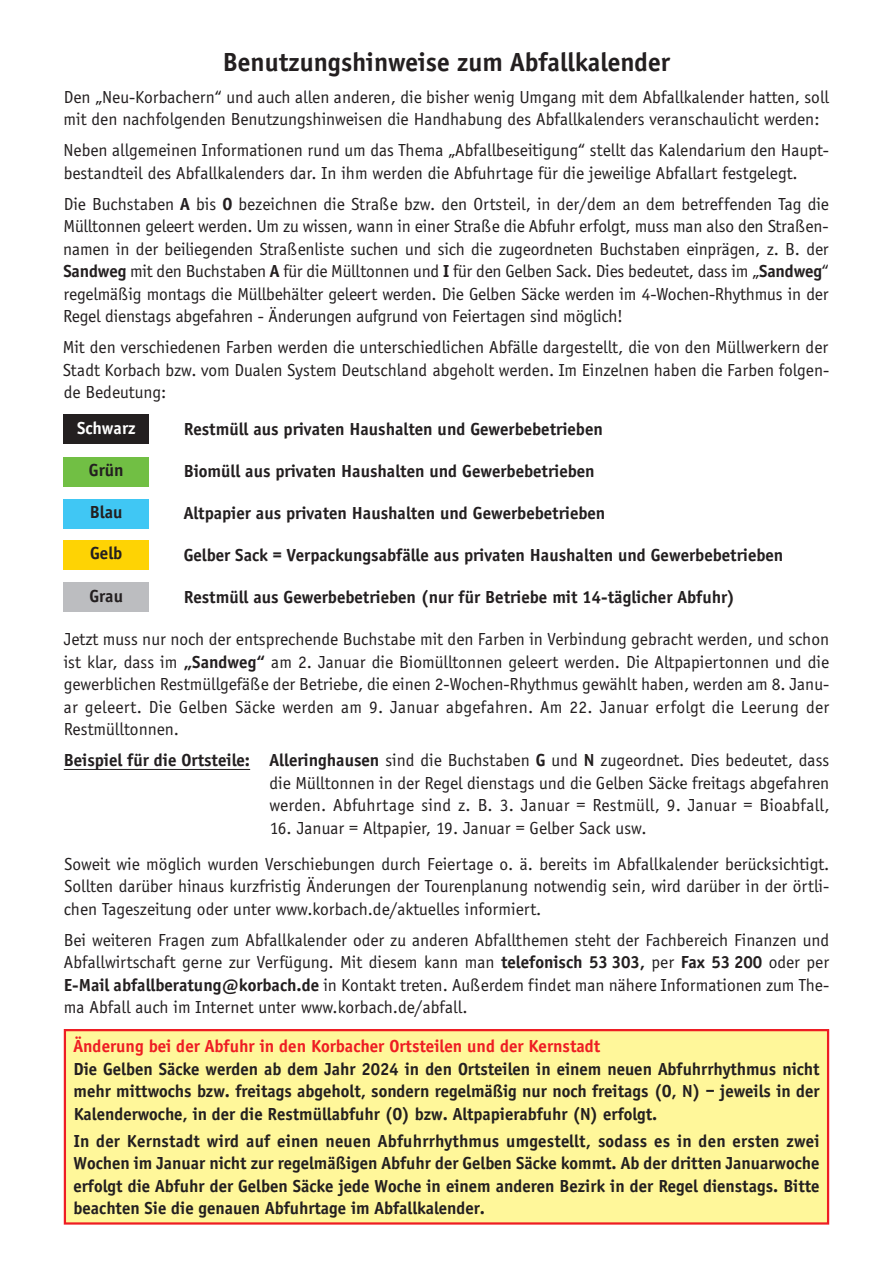
<style>
.page{position:relative;width:893px;height:1263px;background:#fff}
.page>*{position:absolute;margin:0;border:0;box-sizing:border-box;transform-origin:0 0}
.t1{font:700 27px "Officina Sans";color:#231f20}
.t2{font:18px/22.5px "Officina Sans";color:#231f20;text-align:justify}
.t3{font:700 18px/22.5px "Officina Sans";color:#231f20;text-align:justify}
.t4{font:700 18px "Officina Sans";color:#ee1d23}
.t5{font:700 18px "Officina Sans";color:#fff}
.s1{font-weight:700}
</style>
<div class="page">
<div style="left:64px;top:414px;width:85px;height:30px;background:#231f20"></div>
<div style="left:64px;top:457px;width:85px;height:29px;background:#71bf44"></div>
<div style="left:64px;top:499px;width:85px;height:29px;background:#40c7f4"></div>
<div style="left:64px;top:540px;width:85px;height:30px;background:#fed304"></div>
<div style="left:64px;top:583px;width:85px;height:29px;background:#bcbdc0"></div>
<hr style="left:64px;top:769px;width:186px;height:1px;background:#231f20">
<div style="left:66px;top:1031px;width:761px;height:191px;background:#fff79a"></div>
<div style="left:64px;top:1029px;width:765px;height:195px;border:2px solid #ee1d23"></div>
<h1 class="t1" style="left:223px;top:46px;width:449px">Benutzungshinweise zum Abfallkalender</h1>
<p class="t2" style="left:64px;top:86px;width:767px">Den „Neu-Korbachern“ und auch allen anderen, die bisher wenig Umgang mit dem Abfallkalender hatten, soll mit den nachfolgenden Benutzungshinweisen die Handhabung des Abfallkalenders veranschaulicht werden:</p>
<p class="t2" style="left:64px;top:139px;width:767px">Neben allgemeinen Informationen rund um das Thema „Abfallbeseitigung“ stellt das Kalendarium den Haupt&shy;bestandteil des Abfallkalenders dar. In ihm werden die Abfuhrtage für die jeweilige Abfallart festgelegt.</p>
<p class="t2" style="left:63px;top:193px;width:767px">Die Buchstaben <span class="s1">A</span> bis <span class="s1">O</span> bezeichnen die Straße bzw. den Ortsteil, in der/dem an dem betreffenden Tag die Mülltonnen geleert werden. Um zu wissen, wann in einer Straße die Abfuhr erfolgt, muss man also den Straßen&shy;namen in der beiliegenden Straßenliste suchen und sich die zugeordneten Buchstaben einprägen, z. B. der <span class="s1">Sandweg</span> mit den Buchstaben <span class="s1">A</span> für die Mülltonnen und <span class="s1">I</span> für den Gelben Sack. Dies bedeutet, dass im „<span class="s1">Sandweg</span>“ regelmäßig montags die Müllbehälter geleert werden. Die Gelben Säcke werden im 4-Wochen-Rhythmus in der Regel dienstags abgefahren - Änderungen aufgrund von Feiertagen sind möglich!</p>
<p class="t2" style="left:63px;top:336px;width:768px">Mit den verschiedenen Farben werden die unterschiedlichen Abfälle dargestellt, die von den Müllwerkern der Stadt Korbach bzw. vom Dualen System Deutschland abgeholt werden. Im Einzelnen haben die Farben folgen&shy;de Bedeutung:</p>
<p class="t3" style="left:184px;top:417px;width:421px">Restmüll aus privaten Haushalten und Gewerbebetrieben</p>
<p class="t3" style="left:184px;top:459px;width:412px">Biomüll aus privaten Haushalten und Gewerbebetrieben</p>
<p class="t3" style="left:184px;top:501px;width:423px">Altpapier aus privaten Haushalten und Gewerbebetrieben</p>
<p class="t3" style="left:184px;top:543px;width:601px">Gelber Sack = Verpackungsabfälle aus privaten Haushalten und Gewerbebetrieben</p>
<p class="t3" style="left:184px;top:585px;width:553px">Restmüll aus Gewerbebetrieben (nur für Betriebe mit 14-täglicher Abfuhr)</p>
<p class="t5" style="left:77px;top:417px;width:60px">Schwarz</p>
<p class="t3" style="left:89px;top:459px;width:36px">Grün</p>
<p class="t3" style="left:90px;top:501px;width:34px">Blau</p>
<p class="t3" style="left:90px;top:542px;width:34px">Gelb</p>
<p class="t3" style="left:89px;top:585px;width:35px">Grau</p>
<p class="t2" style="left:64px;top:628px;width:767px">Jetzt muss nur noch der entsprechende Buchstabe mit den Farben in Verbindung gebracht werden, und schon ist klar, dass im <span class="s1">„Sandweg“</span> am 2. Januar die Biomülltonnen geleert werden. Die Altpapiertonnen und die gewerblichen Restmüllgefäße der Betriebe, die einen 2-Wochen-Rhythmus gewählt haben, werden am 8. Janu&shy;ar geleert. Die Gelben Säcke werden am 9. Januar abgefahren. Am 22. Januar erfolgt die Leerung der Restmülltonnen.</p>
<p class="t2" style="left:269px;top:749px;width:562px;text-indent:-206px"><span class="s1">Beispiel für die Ortsteile: Alleringhausen</span> sind die Buchstaben <span class="s1">G</span> und <span class="s1">N</span> zugeordnet. Dies bedeutet, dass die Mülltonnen in der Regel dienstags und die Gelben Säcke freitags abgefahren werden. Abfuhrtage sind z. B. 3. Januar = Restmüll, 9. Januar = Bioabfall,</p>
<p class="t2" style="left:64px;top:810px;width:767px;line-height:35.7px;text-indent:206px">16. Januar = Altpapier, 19. Januar = Gelber Sack usw.<br>Soweit wie möglich wurden Verschiebungen durch Feiertage o. ä. bereits im Abfallkalender berücksichtigt.</p>
<p class="t2" style="left:64px;top:875px;width:767px">Sollten darüber hinaus kurzfristig Änderungen der Tourenplanung notwendig sein, wird darüber in der örtli&shy;chen Tageszeitung oder unter www.korbach.de/aktuelles informiert.</p>
<p class="t2" style="left:64px;top:929px;width:767px">Bei weiteren Fragen zum Abfallkalender oder zu anderen Abfallthemen steht der Fachbereich Finanzen und Abfallwirtschaft gerne zur Verfügung. Mit diesem kann man <span class="s1">telefonisch 53 303,</span> per <span class="s1">Fax 53 200</span> oder per <span class="s1">E-Mail abfallberatung@korbach.de</span> in Kontakt treten. Außerdem findet man nähere Informationen zum The&shy;ma Abfall auch im Internet unter www.korbach.de/abfall.</p>
<p class="t4" style="left:74px;top:1035px;width:528px">Änderung bei der Abfuhr in den Korbacher Ortsteilen und der Kernstadt</p>
<p class="t3" style="left:74px;top:1057px;width:748px">Die Gelben Säcke werden ab dem Jahr 2024 in den Ortsteilen in einem neuen Abfuhrrhythmus nicht mehr mittwochs bzw. freitags abgeholt, sondern regelmäßig nur noch freitags (O, N) – jeweils in der Kalenderwoche, in der die Restmüllabfuhr (O) bzw. Altpapierabfuhr (N) erfolgt.</p>
<p class="t3" style="left:74px;top:1129px;width:747px">In der Kernstadt wird auf einen neuen Abfuhrrhythmus umgestellt, sodass es in den ersten zwei Wochen im Januar nicht zur regelmäßigen Abfuhr der Gelben Säcke kommt. Ab der dritten Januarwoche erfolgt die Abfuhr der Gelben Säcke jede Woche in einem anderen Bezirk in der Regel dienstags. Bitte beachten Sie die genauen Abfuhrtage im Abfallkalender.</p>
</div>
